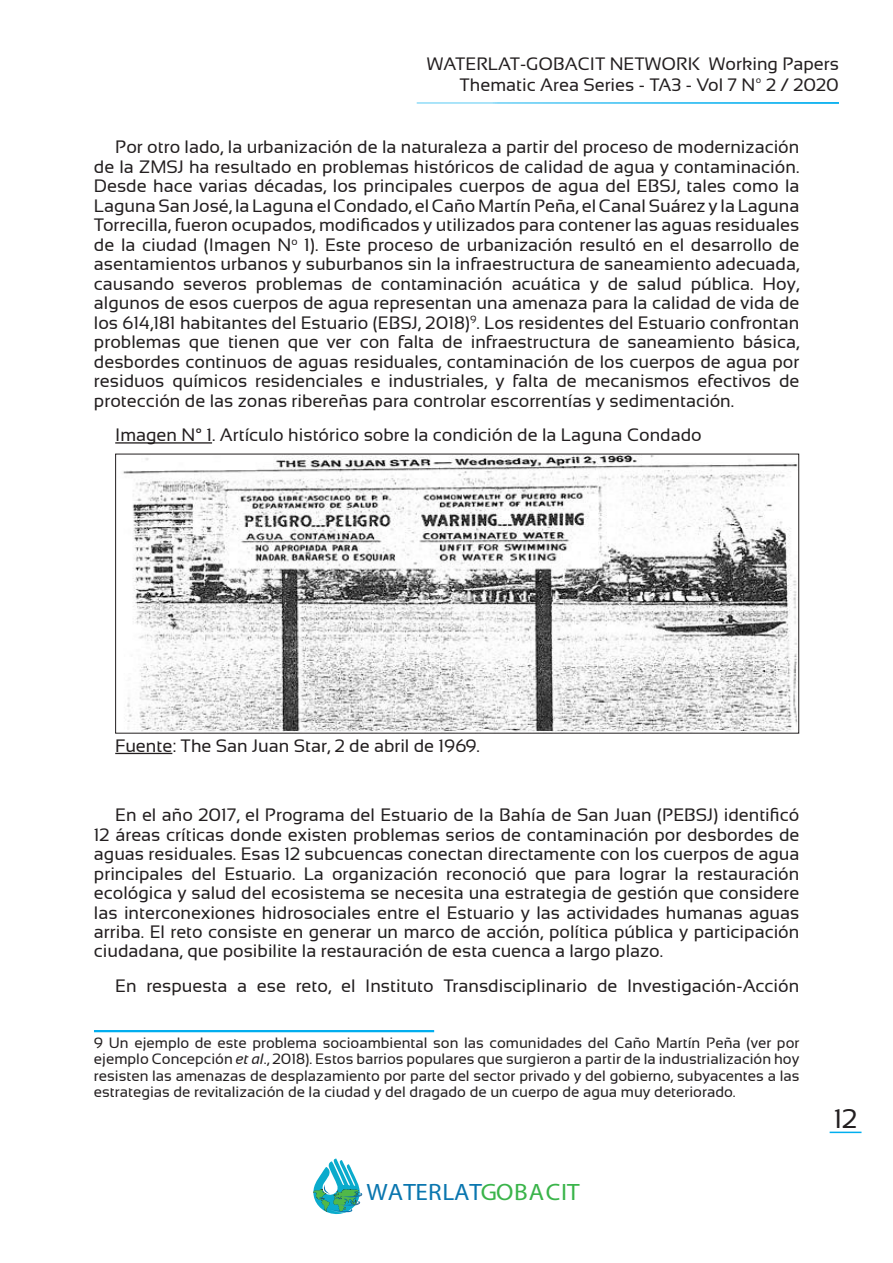
<style>
.page{position:relative;width:893px;height:1263px;background:#fff}
.page>*{position:absolute;margin:0;border:0;box-sizing:border-box;transform-origin:0 0}
.t1{font:27px "Sansation";color:#231f20}
.t2{font:700 23.7px "Sansation";letter-spacing:.005em;color:#0a76af;scale:1.06 1}
.Normal_Sans{font:18px/19.5px "Sansation";color:#231f20;text-align:justify}
.Texto_nota_pie{font:15px/16.5px "Sansation";color:#231f20;text-align:justify}
.s1{font-style:italic}
.s2{color:#3ab44a}
</style>
<div class="page">
<hr style="left:417px;top:102px;width:422px;height:2px;background:#00aeef">
<svg style="left:313px;top:1158px;width:48px;height:56px"></svg>
<img style="left:337px;top:1193px;width:25px;height:13px">
<hr style="left:830px;top:1131px;width:31px;height:2px;background:#00aeef">
<hr style="left:115px;top:442px;width:97px;height:2px;background:#231f20">
<hr style="left:115px;top:753px;width:57px;height:1px;background:#231f20">
<img style="left:123px;top:456px;width:674px;height:275px">
<hr style="left:94px;top:1030px;width:340px;height:2px;background:#00aeef">
<p class="Normal_Sans" style="left:427px;top:53px;width:414px;line-height:21.6px;text-align:right">WATERLAT-GOBACIT NETWORK Working Papers<br>Thematic Area Series - TA3 - Vol 7 Nº 2 / 2020</p>
<p class="Normal_Sans" style="left:94px;top:137px;width:707px;text-indent:21px">Por otro lado, la urbanización de la naturaleza a partir del proceso de modernización de la ZMSJ ha resultado en problemas históricos de calidad de agua y contaminación.<br>Desde hace varias décadas, los principales cuerpos de agua del EBSJ, tales como la Laguna San José, la Laguna el Condado, el Caño Martín Peña, el Canal Suárez y la Laguna Torrecilla, fueron ocupados, modificados y utilizados para contener las aguas residuales de la ciudad (Imagen N<sup>o</sup> 1). Este proceso de urbanización resultó en el desarrollo de asentamientos urbanos y suburbanos sin la infraestructura de saneamiento adecuada, causando severos problemas de contaminación acuática y de salud pública. Hoy, algunos de esos cuerpos de agua representan una amenaza para la calidad de vida de los 614,181 habitantes del Estuario (EBSJ, 2018)<sup>9</sup>. Los residentes del Estuario confrontan problemas que tienen que ver con falta de infraestructura de saneamiento básica, desbordes continuos de aguas residuales, contaminación de los cuerpos de agua por residuos químicos residenciales e industriales, y falta de mecanismos efectivos de protección de las zonas ribereñas para controlar escorrentías y sedimentación.</p>
<p class="Normal_Sans" style="left:115px;top:425px;width:588px">Imagen N° 1. Artículo histórico sobre la condición de la Laguna Condado</p>
<p class="Normal_Sans" style="left:115px;top:736px;width:366px">Fuente: The San Juan Star, 2 de abril de 1969.</p>
<p class="Normal_Sans" style="left:94px;top:805px;width:707px;text-indent:21px">En el año 2017, el Programa del Estuario de la Bahía de San Juan (PEBSJ) identificó 12 áreas críticas donde existen problemas serios de contaminación por desbordes de aguas residuales. Esas 12 subcuencas conectan directamente con los cuerpos de agua principales del Estuario. La organización reconoció que para lograr la restauración ecológica y salud del ecosistema se necesita una estrategia de gestión que considere las interconexiones hidrosociales entre el Estuario y las actividades humanas aguas arriba. El reto consiste en generar un marco de acción, política pública y participación ciudadana, que posibilite la restauración de esta cuenca a largo plazo.</p>
<p class="Normal_Sans" style="left:115px;top:976px;width:686px">En respuesta a ese reto, el Instituto Transdisciplinario de Investigación-Acción</p>
<p class="Texto_nota_pie" style="left:94px;top:1034px;width:707px">9 Un ejemplo de este problema socioambiental son las comunidades del Caño Martín Peña (ver por ejemplo Concepción <span class="s1">et al</span>., 2018). Estos barrios populares que surgieron a partir de la industrialización hoy resisten las amenazas de desplazamiento por parte del sector privado y del gobierno, subyacentes a las estrategias de revitalización de la ciudad y del dragado de un cuerpo de agua muy deteriorado.</p>
<h2 class="t2" style="left:366px;top:1177px;width:202px">WATERLAT<span class="s2">GOBACIT</span></h2>
<h1 class="t1" style="left:834px;top:1103px;width:25px">12</h1>
</div>
